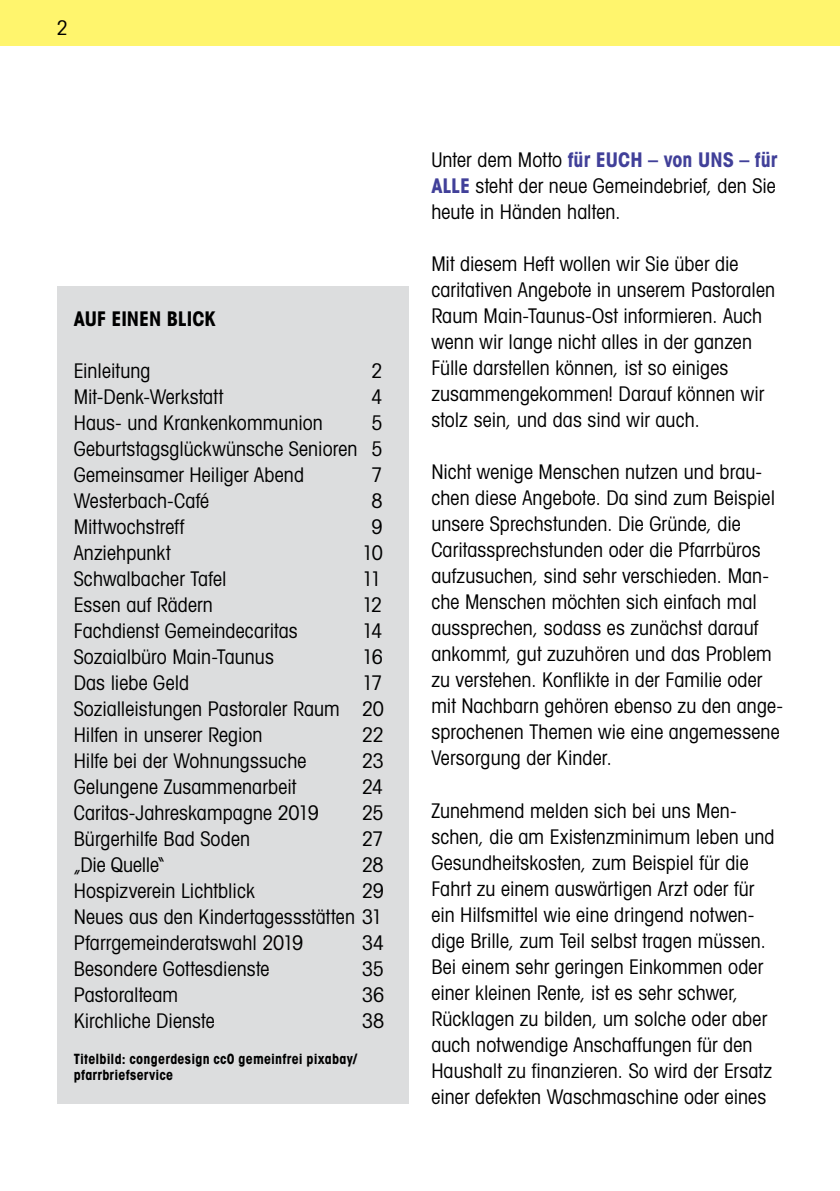
<style>
.page{position:relative;width:840px;height:1191px;background:#fff}
.page>*{position:absolute;margin:0;border:0;box-sizing:border-box;transform-origin:0 0}
.t1{font:condensed 20px/26px "Trendex S Si";letter-spacing:.005em;color:#000;text-align:justify}
.t2{font:700 condensed 20px "Trendex S Si";letter-spacing:-.005em;color:#000}
.t3{font:condensed 20px "Trendex S Si";letter-spacing:-.085em;color:#dcddde}
.t4{font:700 condensed 14px/16px "Trendex S Si";letter-spacing:.015em;color:#000}
.s1{color:#000}
.s2{color:#dcddde}
.s3{font-weight:700;color:#414099}
</style>
<div class="page">
<div style="left:0;top:0;width:839px;height:45px;background:#fff56d"></div>
<div style="left:57px;top:286px;width:351px;height:817px;background:#dcddde"></div>
<p class="t1" style="left:57px;top:15px;width:13px">2</p>
<p class="t2" style="left:74px;top:306px;width:143px">AUF EINEN BLICK</p>
<p class="t1" style="left:74px;top:357px;width:78px">Einleitung</p>
<p class="t3" style="left:362px;top:358px;width:22px">1<span class="s1">2</span></p>
<p class="t1" style="left:74px;top:383px;width:151px">Mit-Denk-Werkstatt</p>
<p class="t3" style="left:362px;top:384px;width:22px">1<span class="s1">4</span></p>
<p class="t1" style="left:74px;top:409px;width:250px">Haus- und Krankenkommunion</p>
<p class="t1" style="left:74px;top:409px;width:310px;text-indent:288px"><span class="s2">1</span>5<br>Geburtstagsglückwünsche Senioren <span class="s2">1</span>5<br>Gemeinsamer Heiliger Abend</p>
<p class="t3" style="left:362px;top:462px;width:22px">1<span class="s1">7</span></p>
<p class="t1" style="left:74px;top:487px;width:137px">Westerbach-Café</p>
<p class="t3" style="left:362px;top:488px;width:22px">1<span class="s1">8</span></p>
<p class="t1" style="left:74px;top:513px;width:112px">Mittwochstreff</p>
<p class="t3" style="left:362px;top:514px;width:22px">1<span class="s1">9</span></p>
<p class="t1" style="left:74px;top:539px;width:98px">Anziehpunkt</p>
<p class="t1" style="left:362px;top:539px;width:22px">10</p>
<p class="t1" style="left:74px;top:565px;width:154px">Schwalbacher Tafel</p>
<p class="t1" style="left:362px;top:565px;width:21px">11</p>
<p class="t1" style="left:74px;top:591px;width:141px">Essen auf Rädern</p>
<p class="t1" style="left:362px;top:591px;width:22px">12</p>
<p class="t1" style="left:74px;top:617px;width:225px">Fachdienst Gemeindecaritas</p>
<p class="t1" style="left:362px;top:617px;width:22px">14</p>
<p class="t1" style="left:74px;top:643px;width:201px">Sozaialbüro Main-Taunus</p>
<p class="t1" style="left:362px;top:643px;width:22px">16</p>
<p class="t1" style="left:74px;top:669px;width:117px">Das liebe Geld</p>
<p class="t1" style="left:74px;top:669px;width:311px;text-indent:288px">17<br>Sozialleistungen Pastoraler Raum 20<br>Hilfen in unserer Region</p>
<p class="t1" style="left:362px;top:721px;width:23px">22</p>
<p class="t1" style="left:74px;top:747px;width:234px">Hilfe bei der Wohnungssuche</p>
<p class="t1" style="left:362px;top:747px;width:23px">23</p>
<p class="t1" style="left:74px;top:773px;width:224px">Gelungene Zusammenarbeit</p>
<p class="t1" style="left:362px;top:773px;width:23px">24</p>
<p class="t1" style="left:74px;top:799px;width:246px">Caritas-Jahreskampagne 2019</p>
<p class="t1" style="left:362px;top:799px;width:23px">25</p>
<p class="t1" style="left:74px;top:825px;width:178px">Bürgerhilfe Bad Soden</p>
<p class="t1" style="left:362px;top:825px;width:23px">27</p>
<p class="t1" style="left:74px;top:851px;width:92px">„Die Quelle“</p>
<p class="t1" style="left:362px;top:851px;width:23px">28</p>
<p class="t1" style="left:74px;top:877px;width:182px">Hospizverein Lichtblick</p>
<p class="t1" style="left:74px;top:877px;width:311px;text-indent:288px">29<br>Neues aus den Kindertagessstätten 31<br>Pfarrgemeinderatswahl 2019</p>
<p class="t1" style="left:362px;top:929px;width:24px">34</p>
<p class="t1" style="left:74px;top:955px;width:197px">Besondere Gottesdienste</p>
<p class="t1" style="left:362px;top:955px;width:23px">35</p>
<p class="t1" style="left:74px;top:981px;width:106px">Pastoralteam</p>
<p class="t1" style="left:362px;top:981px;width:24px">36</p>
<p class="t1" style="left:74px;top:1007px;width:142px">Kirchliche Dienste</p>
<p class="t1" style="left:362px;top:1007px;width:24px">38</p>
<p class="t4" style="left:74px;top:1051px;width:284px">Titelbild: congerdesign cc0 gemeinfrei pixabay/ pfarrbriefservice</p>
<p class="t1" style="left:431px;top:147px;width:347px">Unter dem Motto <span class="s3">für EUCH – von UNS – für ALLE</span> steht der neue Gemeindebrief, den Sie heute in Händen halten.</p>
<p class="t1" style="left:431px;top:251px;width:345px;text-align:left">Mit diesem Heft wollen wir Sie über die caritativen Angebote in unserem Pastoralen Raum Main-Taunus-Ost informieren. Auch wenn wir lange nicht alles in der ganzen Fülle darstellen können, ist so einiges zusammengekommen! Darauf können wir stolz sein, und das sind wir auch.</p>
<p class="t1" style="left:431px;top:459px;width:353px;text-align:left">Nicht wenige Menschen nutzen und brau&shy;chen diese Angebote. Da sind zum Beispiel unsere Sprechstunden. Die Gründe, die Caritassprechstunden oder die Pfarrbüros aufzusuchen, sind sehr verschieden. Man&shy;che Menschen möchten sich einfach mal aussprechen, sodass es zunächst darauf ankommt, gut zuzuhören und das Problem zu verstehen. Konflikte in der Familie oder mit Nachbarn gehören ebenso zu den ange&shy;sprochenen Themen wie eine angemessene Versorgung der Kinder.</p>
<p class="t1" style="left:431px;top:797px;width:344px;text-align:left">Zunehmend melden sich bei uns Men&shy;schen, die am Existenzminimum leben und Gesundheitskosten, zum Beispiel für die Fahrt zu einem auswärtigen Arzt oder für ein Hilfsmittel wie eine dringend notwen&shy;dige Brille, zum Teil selbst tragen müssen.<br>Bei einem sehr geringen Einkommen oder einer kleinen Rente, ist es sehr schwer, Rücklagen zu bilden, um solche oder aber auch notwendige Anschaffungen für den Haushalt zu finanzieren. So wird der Ersatz einer defekten Waschmaschine oder eines</p>
</div>
